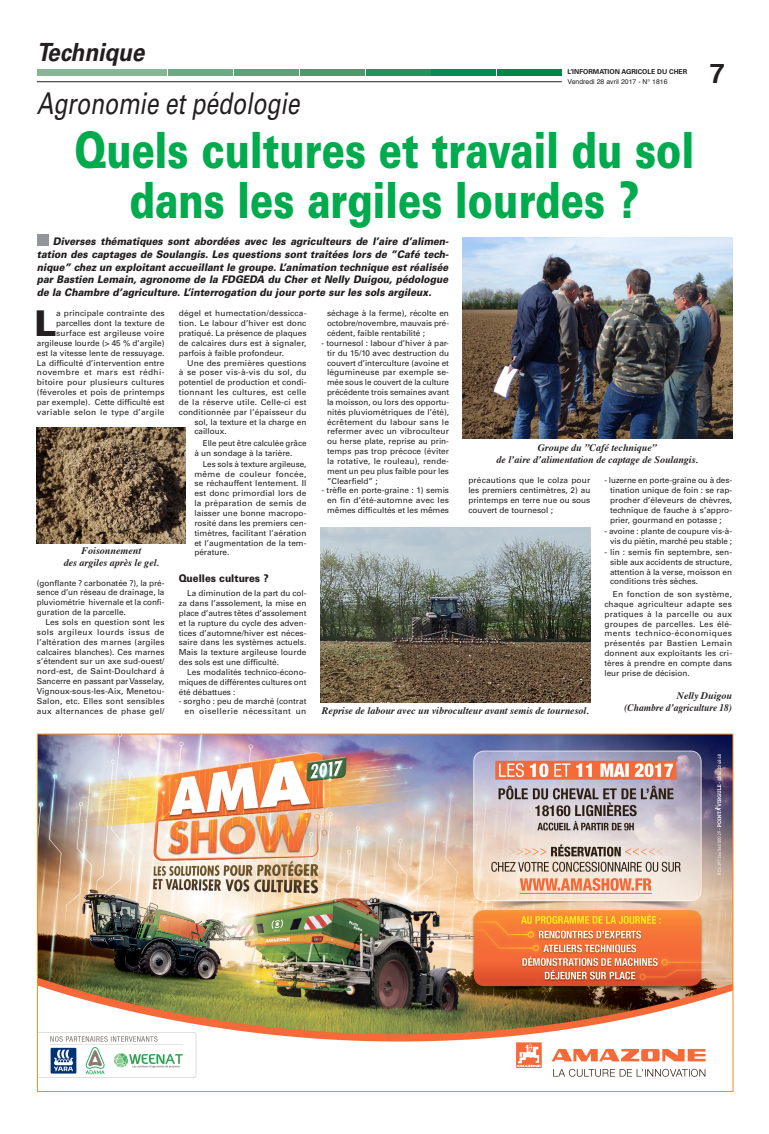
<style>
.page{position:relative;width:769px;height:1134px;background:#fff}
.page>*{position:absolute;margin:0;border:0;box-sizing:border-box;transform-origin:0 0}
.t1{font:900 50px/50px "Univers";color:#00ab4d;text-align:center;scale:.76 1}
.t2{font:900 35.5px "Univers";color:#231f20}
.t3{font:italic 30px "Univers";color:#231f20;scale:.76 1}
.t4{font:700 27px "Helvetica";color:#231f20}
.t5{font:italic 700 25px "Univers";color:#231f20;scale:.9 1}
.t6{font:italic 900 10.5px/12.6px "Univers";color:#231f20;text-align:justify;scale:.9 1}
.t7{font:900 10.5px "Univers";color:#231f20;scale:.9 1}
.t8{font:italic 700 10px/12px "Times";color:#231f20;text-align:center}
.t9{font:8.2px/9.8px "Univers";color:#231f20;text-align:justify}
.t10{font:8.2px "Univers";letter-spacing:.02em;color:#231f20}
.t11{font:8.2px/9.8px "Univers";letter-spacing:.04em;color:#231f20;text-align:right}
.t12{font:8.2px "Univers";letter-spacing:.025em;color:#231f20}
.t13{font:700 6.8px "Univers";color:#231f20}
.t14{font:6.8px "Helvetica";color:#231f20}
</style>
<div class="page">
<hr style="left:37px;top:81px;width:524px;height:1px;background:#231f20">
<div style="left:37px;top:69px;width:64px;height:7px;background:#88b695"></div>
<div style="left:103px;top:69px;width:64px;height:7px;background:#88b695"></div>
<div style="left:168px;top:69px;width:65px;height:7px;background:#6fa983"></div>
<div style="left:234px;top:69px;width:64px;height:7px;background:#5da278"></div>
<div style="left:300px;top:69px;width:64px;height:7px;background:#499b6c"></div>
<div style="left:366px;top:69px;width:64px;height:7px;background:#21945e"></div>
<div style="left:431px;top:69px;width:65px;height:7px;background:#038d52"></div>
<div style="left:497px;top:69px;width:64px;height:7px;background:#008649"></div>
<div style="left:37px;top:234px;width:11px;height:11px;background:#939598"></div>
<img style="left:462px;top:237px;width:269px;height:202px">
<img style="left:320px;top:528px;width:270px;height:175px">
<img style="left:37px;top:427px;width:149px;height:116px">
<img style="left:39px;top:735px;width:692px;height:343px">
<h3 class="t5" style="left:37px;top:38px;width:121px">Technique</h3>
<p class="t13" style="left:567px;top:67px;width:121px">L’INFORMATION AGRICOLE DU CHER</p>
<p class="t14" style="left:567px;top:76px;width:102px">Vendredi 28 avril 2017 - N° 1816</p>
<h3 class="t3" style="left:37px;top:85px;width:347px">Agronomie et pédologie</h3>
<h1 class="t1" style="left:75px;top:125px;width:816px">Quels cultures et travail du sol dans les argiles lourdes ?</h1>
<p class="t6" style="left:37px;top:235px;width:459px;text-indent:16px">Diverses thématiques sont abordées avec les agriculteurs de l’aire d’alimen&shy;tation des captages de Soulangis. Les questions sont traitées lors de ”Café tech&shy;nique” chez un exploitant accueillant le groupe. L’animation technique est réalisée par Bastien Lemain, agronome de la FDGEDA du Cher et Nelly Duigou, pédologue de la Chambre d’agriculture. L’interrogation du jour porte sur les sols argileux.</p>
<h3 class="t4" style="left:709px;top:51px;width:17px">7</h3>
<h2 class="t2" style="left:34px;top:301px;width:23px">L</h2>
<p class="t9" style="left:37px;top:309px;width:129px;text-align:right">a principale contrainte des parcelles dont la texture de surface est argileuse voire argileuse lourde (&gt; 45 % d’argile) est la vitesse lente de ressuyage.<br>La difficulté d’intervention entre novembre et mars est rédhi&shy;bitoire pour plusieurs cultures (féveroles et pois de printemps par exemple). Cette difficulté est variable selon le type d’argile</p>
<p class="t8" style="left:64px;top:544px;width:97px">Foisonnement<br>des argiles après le gel.</p>
<p class="t9" style="left:37px;top:578px;width:129px">(gonflante ? carbonatée ?), la pré&shy;sence d’un réseau de drainage, la pluviométrie hivernale et la confi&shy;guration de la parcelle.</p>
<p class="t9" style="left:37px;top:617px;width:129px;text-indent:9px">Les sols en question sont les sols argileux lourds issus de l’altération des marnes (argiles calcaires blanches). Ces marnes s’étendent sur un axe sud-ouest/ nord-est, de Saint-Doulchard à Sancerre en passant par Vasselay, Vignoux-sous-les-Aix, Menetou-Salon, etc. Elles sont sensibles aux alternances de phase gel/</p>
<p class="t9" style="left:327px;top:309px;width:123px">séchage à la ferme), récolte en octobre/novembre, mauvais pré&shy;cédent, faible rentabilité ;</p>
<p class="t9" style="left:327px;top:338px;width:123px;text-indent:-6px">- tournesol : labour d’hiver à par&shy;tir du 15/10 avec destruction du couvert d’interculture (avoine et légumineuse par exemple se&shy;mée sous le couvert de la culture précédente trois semaines avant la moisson, ou lors des opportu&shy;nités pluviométriques de l’été), écrêtement du labour sans le refermer avec un vibroculteur ou herse plate, reprise au prin&shy;temps pas trop précoce (éviter la rotative, le rouleau), rende&shy;ment un peu plus faible pour les ”Clearfield” ;</p>
<p class="t9" style="left:327px;top:486px;width:123px;text-indent:-6px">- trèfle en porte-graine : 1) semis en fin d’été-automne avec les mêmes difficultés et les mêmes</p>
<p class="t9" style="left:468px;top:475px;width:123px">précautions que le colza pour les premiers centimètres, 2) au printemps en terre nue ou sous couvert de tournesol ;</p>
<p class="t9" style="left:609px;top:475px;width:123px;text-indent:-6px">- luzerne en porte-graine ou à des&shy;tination unique de foin : se rap&shy;procher d’éleveurs de chèvres, technique de fauche à s’appro&shy;prier, gourmand en potasse ;</p>
<p class="t9" style="left:604px;top:526px;width:129px;text-align:right">- avoine : plante de coupure vis-à&shy;vis du piétin, marché peu stable ;</p>
<p class="t9" style="left:609px;top:547px;width:123px;text-indent:-6px">- lin : semis fin septembre, sen&shy;sible aux accidents de structure, attention à la verse, moisson en conditions très sèches.</p>
<p class="t9" style="left:604px;top:589px;width:129px;text-indent:9px">En fonction de son système, chaque agriculteur adapte ses pratiques à la parcelle ou aux groupes de parcelles. Les élé&shy;ments technico-économiques présentés par Bastien Lemain donnent aux exploitants les cri&shy;tères à prendre en compte dans leur prise de décision.</p>
<p class="t8" style="left:624px;top:689px;width:109px;text-align:right">Nelly Duigou<br>(Chambre d’agriculture 18)</p>
<p class="t9" style="left:179px;top:309px;width:129px">dégel et humectation/dessicca&shy;tion. Le labour d’hiver est donc pratiqué. La présence de plaques de calcaires durs est à signaler, parfois à faible profondeur.</p>
<p class="t9" style="left:187px;top:358px;width:121px">Une des premières questions</p>
<p class="t10" style="left:179px;top:368px;width:129px">à se poser vis-à-vis du sol, du</p>
<p class="t9" style="left:179px;top:377px;width:129px">potentiel de production et condi-</p>
<p class="t12" style="left:179px;top:387px;width:129px">tionnant les cultures, est celle</p>
<p class="t10" style="left:179px;top:397px;width:129px">de la réserve utile. Celle-ci est</p>
<p class="t9" style="left:179px;top:407px;width:129px">conditionnée par l’épaisseur du</p>
<p class="t9" style="left:194px;top:417px;width:113px">sol, la texture et la charge en</p>
<p class="t9" style="left:194px;top:427px;width:34px">cailloux.</p>
<p class="t9" style="left:194px;top:438px;width:113px;text-indent:9px">Elle peut être calculée grâce à un sondage à la tarière.</p>
<p class="t9" style="left:194px;top:459px;width:114px;text-indent:9px">Les sols à texture argileuse, même de couleur foncée, se réchauffent lentement. Il est donc primordial lors de la préparation de semis de laisser une bonne macropo&shy;rosité dans les premiers cen&shy;timètres, facilitant l’aération et l’augmentation de la tem&shy;pérature.</p>
<p class="t7" style="left:179px;top:572px;width:101px">Quelles cultures ?</p>
<p class="t9" style="left:179px;top:588px;width:129px;text-indent:9px">La diminution de la part du col&shy;za dans l’assolement, la mise en place d’autres têtes d’assolement et la rupture du cycle des adven&shy;tices d’automne/hiver est néces&shy;saire dans les systèmes actuels.<br>Mais la texture argileuse lourde des sols est une difficulté.</p>
<p class="t9" style="left:179px;top:667px;width:129px;text-indent:9px">Les modalités technico-écono&shy;miques de différentes cultures ont été débattues :</p>
<p class="t11" style="left:179px;top:697px;width:129px">- sorgho : peu de marché (contrat en oisellerie nécessitant un</p>
<p class="t8" style="left:322px;top:703px;width:268px">Reprise de labour avec un vibroculteur avant semis de tournesol.</p>
<p class="t8" style="left:496px;top:440px;width:203px">Groupe du ”Café technique”<br>de l’aire d’alimentation de captage de Soulangis.</p>
</div>
